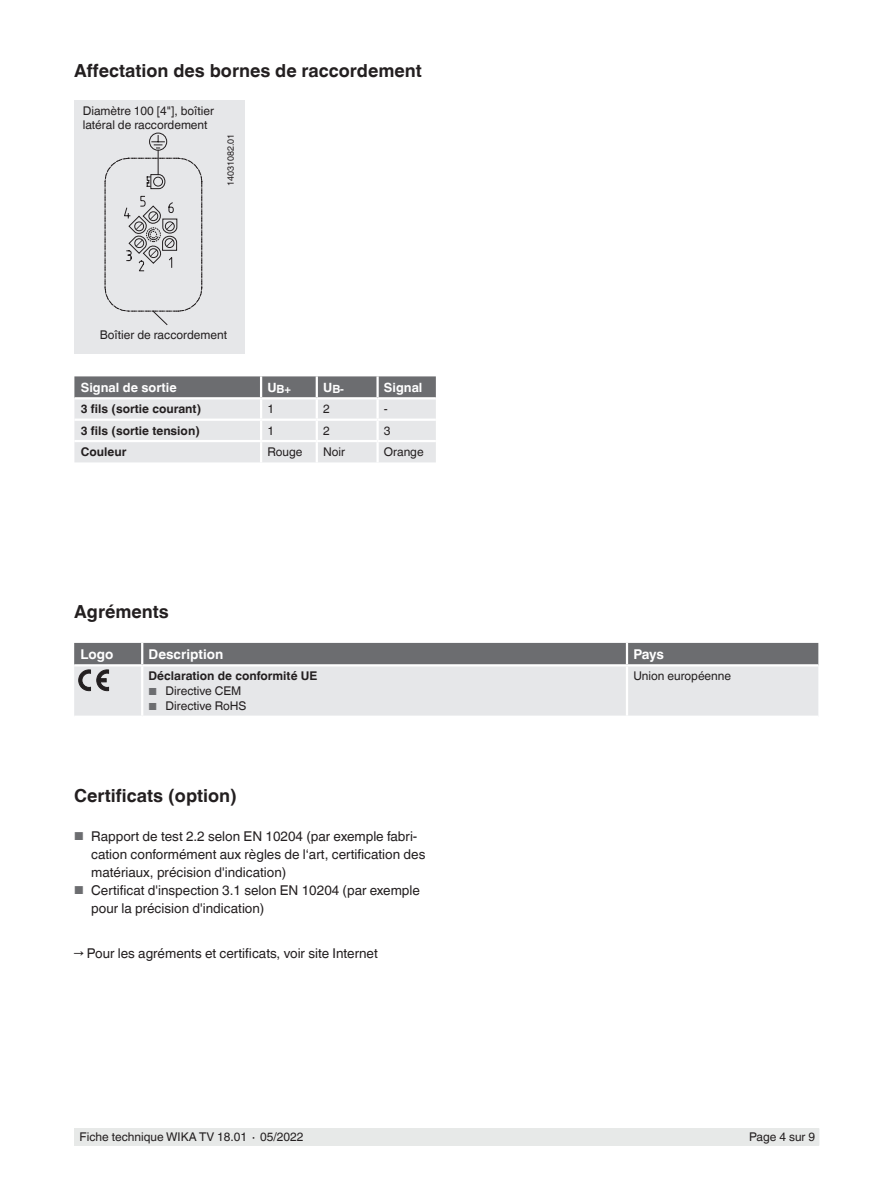
<style>
.page{position:relative;width:893px;height:1188px;background:#fff}
.page>*{position:absolute;margin:0;border:0;box-sizing:border-box;transform-origin:0 0}
.Subheadline1{font:700 18px "Helvetica World";color:#231f20}
.t1{font:13.5px/18px "Helvetica World";color:#231f20}
.Tables_-_Headline{font:700 13.5px "Helvetica World";color:#fff}
.Tables_-_Headline-2{font:700 12.75px "Helvetica World";color:#fff}
.Small_text{font:12px/13.5px "Helvetica World";color:#231f20}
.Tables_-_Running_tex{font:700 12px "Helvetica World";color:#231f20}
.Tables_-_Running_tex-2{font:12px "Helvetica World";color:#231f20}
.Tables_-_Headline-3{font:700 11.25px "Helvetica World";color:#fff}
.Footnotes{font:9px "Helvetica World";color:#231f20}
.s1{font-size:12.75px}
.s2{font-size:10.2px;color:#6c6d70}
.s3{font-size:11.55px;color:#6c6d70}
</style>
<div class="page">
<div style="left:75px;top:1128px;width:744px;height:17px;background:#e7e9e8"></div>
<div style="left:74px;top:100px;width:170px;height:253px;background:#e6e7e9"></div>
<svg style="left:105px;top:133px;width:98px;height:192px"></svg>
<svg style="left:74px;top:376px;width:362px;height:86px;background:#c8c9cc"></svg>
<hr style="left:378px;top:419px;width:58px;height:2px;background:#fff">
<hr style="left:376px;top:421px;width:3px;height:19px;background:#fff">
<hr style="left:74px;top:440px;width:187px;height:2px;background:#fff">
<hr style="left:261px;top:440px;width:56px;height:2px;background:#fff">
<hr style="left:260px;top:442px;width:2px;height:20px;background:#fff">
<hr style="left:317px;top:440px;width:61px;height:2px;background:#fff">
<hr style="left:316px;top:442px;width:2px;height:20px;background:#fff">
<hr style="left:378px;top:440px;width:58px;height:2px;background:#fff">
<hr style="left:376px;top:442px;width:3px;height:20px;background:#fff">
<hr style="left:74px;top:397px;width:187px;height:2px;background:#fff">
<hr style="left:261px;top:397px;width:56px;height:2px;background:#fff">
<hr style="left:317px;top:397px;width:61px;height:2px;background:#fff">
<hr style="left:378px;top:397px;width:58px;height:2px;background:#fff">
<svg style="left:74px;top:643px;width:744px;height:73px;background:#c2c3c5"></svg>
<p class="Subheadline1" style="left:74px;top:60px;width:349px">Affectation des bornes de raccordement</p>
<p class="Small_text" style="left:83px;top:105px;width:133px">Diamètre 100 [4"], boîtier latéral de raccordement</p>
<p class="Footnotes" style="left:226px;top:186px;width:54px;rotate:-90deg">14031082.01</p>
<p class="Small_text" style="left:100px;top:328px;width:129px">Boîtier de raccordement</p>
<p class="Tables_-_Headline-2" style="left:81px;top:380px;width:97px">Signal de sortie</p>
<p class="Tables_-_Headline-3" style="left:267px;top:383px;width:25px"><span class="s1">U</span>B+</p>
<p class="Tables_-_Headline-3" style="left:323px;top:383px;width:22px"><span class="s1">U</span>B-</p>
<p class="Tables_-_Headline-2" style="left:384px;top:380px;width:40px">Signal</p>
<p class="Tables_-_Running_tex" style="left:81px;top:402px;width:122px">3 fils (sortie courant)</p>
<p class="Tables_-_Running_tex-2" style="left:267px;top:402px;width:8px">1</p>
<p class="Tables_-_Running_tex-2" style="left:323px;top:402px;width:8px">2</p>
<p class="Tables_-_Running_tex-2" style="left:384px;top:402px;width:5px">-</p>
<p class="Tables_-_Running_tex" style="left:81px;top:424px;width:121px">3 fils (sortie tension)</p>
<p class="Tables_-_Running_tex-2" style="left:267px;top:424px;width:8px">1</p>
<p class="Tables_-_Running_tex-2" style="left:323px;top:424px;width:8px">2</p>
<p class="Tables_-_Running_tex-2" style="left:384px;top:424px;width:8px">3</p>
<p class="Tables_-_Running_tex" style="left:81px;top:445px;width:47px">Couleur</p>
<p class="Tables_-_Running_tex-2" style="left:267px;top:445px;width:37px">Rouge</p>
<p class="Tables_-_Running_tex-2" style="left:323px;top:445px;width:24px">Noir</p>
<p class="Tables_-_Running_tex-2" style="left:384px;top:445px;width:41px">Orange</p>
<p class="Subheadline1" style="left:74px;top:601px;width:96px">Agréments</p>
<p class="Tables_-_Headline" style="left:81px;top:646px;width:34px">Logo</p>
<p class="Tables_-_Headline" style="left:149px;top:646px;width:76px">Description</p>
<p class="Tables_-_Headline" style="left:633px;top:646px;width:32px">Pays</p>
<p class="Tables_-_Running_tex" style="left:149px;top:669px;width:170px">Déclaration de conformité UE</p>
<p class="Small_text" style="left:149px;top:684px;width:94px"><span class="s2">■</span> Directive CEM</p>
<p class="Small_text" style="left:149px;top:699px;width:99px"><span class="s2">■</span> Directive RoHS</p>
<p class="Tables_-_Running_tex-2" style="left:633px;top:669px;width:99px">Union européenne</p>
<p class="Subheadline1" style="left:74px;top:785px;width:164px">Certificats (option)</p>
<p class="t1" style="left:91px;top:827px;width:336px;text-indent:-17px"><span class="s3">■</span> Rapport de test 2.2 selon EN 10204 (par exemple fabri&shy;cation conformément aux règles de l‘art, certification des matériaux, précision d'indication)</p>
<p class="t1" style="left:91px;top:881px;width:330px;text-indent:-17px"><span class="s3">■</span> Certificat d'inspection 3.1 selon EN 10204 (par exemple pour la précision d'indication)</p>
<p class="t1" style="left:74px;top:944px;width:305px">→ Pour les agréments et certificats, voir site Internet</p>
<p class="Small_text" style="left:80px;top:1130px;width:225px">Fiche technique WIKA TV 18.01 ∙ 05/2022</p>
<p class="Small_text" style="left:749px;top:1130px;width:67px">Page 4 sur 9</p>
</div>
